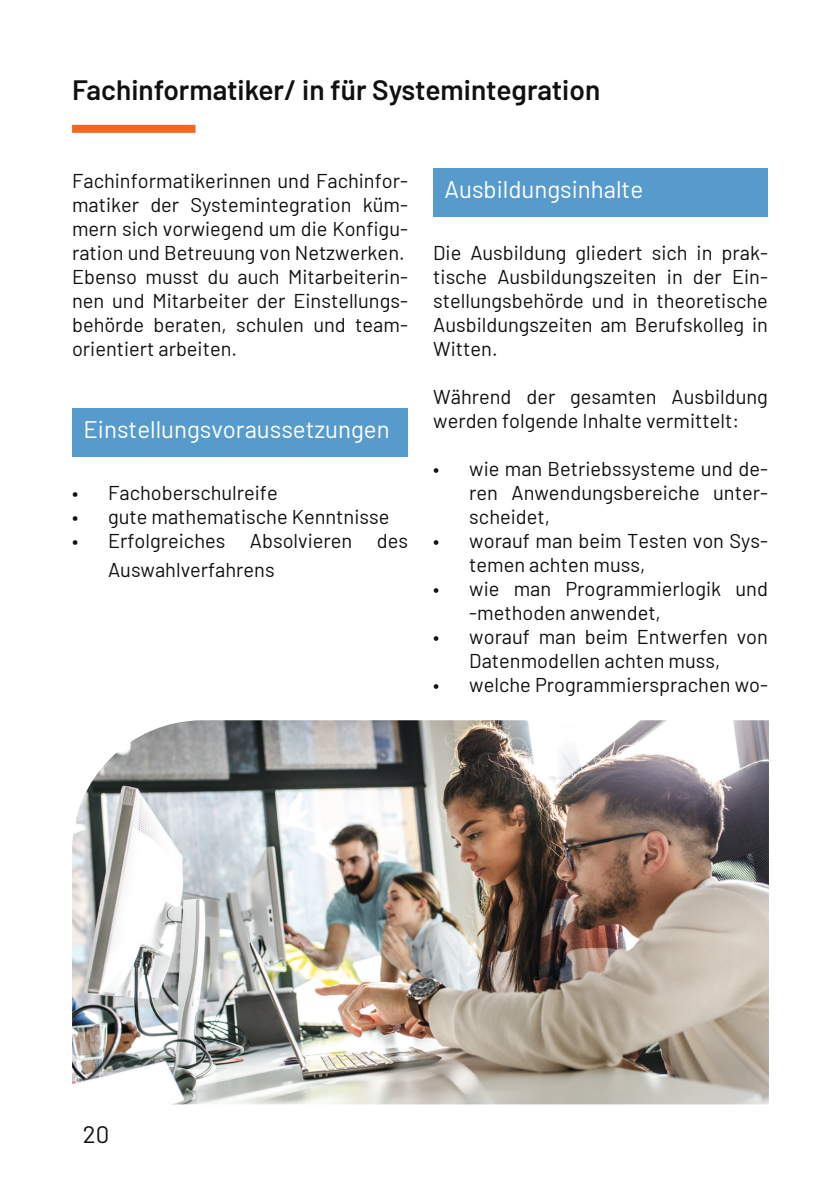
<style>
.page{position:relative;width:840px;height:1191px;background:#fff}
.page>*{position:absolute;margin:0;border:0;box-sizing:border-box;transform-origin:0 0}
.t1{font:600 28px "Barlow";color:#0f110f}
.t2{font:24px "Barlow";color:#fff}
.t3{font:24px "Barlow";color:#0f110f}
.t4{font:20px/24px "Barlow";color:#0f110f}
</style>
<div class="page">
<div style="left:72px;top:125px;width:123px;height:8px;background:#f26722"></div>
<div style="left:72px;top:408px;width:336px;height:48px;background:#579bcd"></div>
<img style="left:72px;top:720px;width:696px;height:384px">
<div style="left:433px;top:168px;width:334px;height:48px;background:#579bcd"></div>
<h1 class="t1" style="left:72px;top:69px;width:529px">Fachinformatiker/ in für Systemintegration</h1>
<p class="t4" style="left:72px;top:167px;width:337px">Fachinformatikerinnen und Fachinfor&shy;matiker der Systemintegration küm&shy;mern sich vorwiegend um die Konfigu&shy;ration und Betreuung von Netzwerken.<br>Ebenso musst du auch Mitarbeiterin&shy;nen und Mitarbeiter der Einstellungs&shy;behörde beraten, schulen und team&shy;orientiert arbeiten.</p>
<p class="t2" style="left:83px;top:412px;width:307px">Einstellungsvoraussetzungen</p>
<p class="t4" style="left:72px;top:479px;width:207px">• Fachoberschulreife</p>
<p class="t4" style="left:72px;top:503px;width:318px">• gute mathematische Kenntnisse</p>
<p class="t4" style="left:108px;top:525px;width:301px;line-height:28.8px;text-indent:-36px">• Erfolgreiches Absolvieren des<br>Auswahlverfahrens</p>
<p class="t2" style="left:444px;top:172px;width:200px">Ausbildungsinhalte</p>
<p class="t4" style="left:433px;top:239px;width:336px;text-align:justify">Die Ausbildung gliedert sich in prak&shy;tische Ausbildungszeiten in der Ein&shy;stellungsbehörde und in theoretische Ausbildungszeiten am Berufskolleg in Witten.</p>
<p class="t4" style="left:433px;top:383px;width:336px">Während der gesamten Ausbildung werden folgende Inhalte vermittelt:</p>
<p class="t4" style="left:469px;top:455px;width:300px;text-align:justify;text-indent:-36px">• wie man Betriebssysteme und de&shy;ren Anwendungsbereiche unter&shy;scheidet,</p>
<p class="t4" style="left:469px;top:527px;width:300px;text-indent:-36px">• worauf man beim Testen von Sys&shy;temen achten muss,</p>
<p class="t4" style="left:469px;top:575px;width:300px;text-indent:-36px">• wie man Programmierlogik und -methoden anwendet,</p>
<p class="t4" style="left:433px;top:623px;width:336px;text-align:center">• worauf man beim Entwerfen von<br>Datenmodellen achten muss,</p>
<p class="t4" style="left:433px;top:671px;width:336px">• welche Programmiersprachen wo-</p>
<p class="t3" style="left:83px;top:1117px;width:28px">20</p>
</div>
